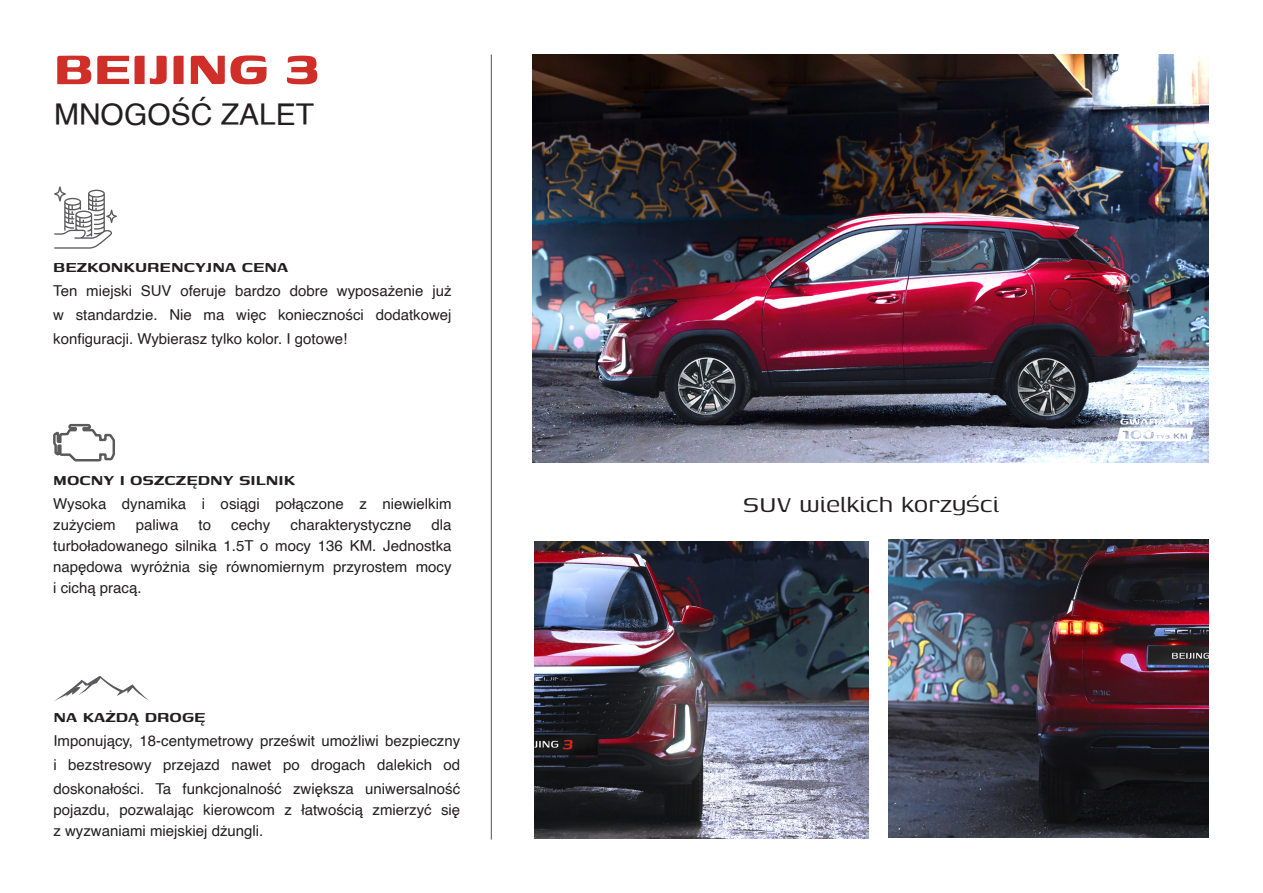
<style>
.page{position:relative;width:1263px;height:893px;background:#fff}
.page>*{position:absolute;margin:0;border:0;box-sizing:border-box;transform-origin:0 0}
.t1{font:700 61.5px "Genos";color:#d02e29}
.t2{font:30px "Genos";color:#231f20}
.t3{font:30px "Helvetica";color:#231f20}
.t4{font:600 19.5px "Genos";color:#231f20}
.t5{font:15px/21px "Helvetica";color:#231f20;text-align:justify}
</style>
<div class="page">
<svg style="left:54px;top:186px;width:63px;height:63px"></svg>
<svg style="left:53px;top:423px;width:62px;height:39px"></svg>
<svg style="left:54px;top:676px;width:95px;height:25px"></svg>
<hr style="left:491px;top:55px;width:1px;height:784px;background:#525455">
<img style="left:888px;top:540px;width:321px;height:297px">
<img style="left:533px;top:55px;width:676px;height:408px">
<img style="left:534px;top:541px;width:334px;height:298px">
<svg style="left:1116px;top:384px;width:78px;height:57px"></svg>
<h1 class="t1" style="left:54px;top:35px;width:267px">BEIJING 3</h1>
<h2 class="t3" style="left:54px;top:91px;width:262px">MNOGOŚĆ ZALET</h2>
<h3 class="t4" style="left:53px;top:257px;width:237px">BEZKONKURENCYJNA CENA</h3>
<p class="t5" style="left:53px;top:279px;width:400px;line-height:24px">Ten miejski SUV oferuje bardzo dobre wyposażenie już w standardzie. Nie ma więc konieczności dodatkowej konfiguracji. Wybierasz tylko kolor. I gotowe!</p>
<h3 class="t4" style="left:53px;top:469px;width:243px">MOCNY I OSZCZĘDNY SILNIK</h3>
<p class="t5" style="left:53px;top:493px;width:400px">Wysoka dynamika i osiągi połączone z niewielkim zużyciem</p>
<p class="t5" style="left:53px;top:514px;width:400px;text-indent:378px">dla turboładowanego silnika 1.5T o mocy 136 KM. Jednostka napędowa wyróżnia się równomiernym przyrostem mocy i cichą pracą.</p>
<p class="t5" style="left:136px;top:514px;width:44px">paliwa</p>
<p class="t5" style="left:199px;top:514px;width:14px">to</p>
<p class="t5" style="left:231px;top:514px;width:41px">cechy</p>
<p class="t5" style="left:291px;top:514px;width:122px">charakterystyczne</p>
<h3 class="t4" style="left:53px;top:706px;width:154px">NA KAŻDĄ DROGĘ</h3>
<p class="t5" style="left:53px;top:729px;width:408px;line-height:24px">Imponujący, 18-centymetrowy prześwit umożliwi bezpieczny i bezstresowy przejazd nawet po drogach dalekich od doskonałości. Ta funkcjonalność zwiększa uniwersalność</p>
<p class="t5" style="left:53px;top:799px;width:408px">pojazdu, pozwalając kierowcom z łatwością zmierzyć się z wyzwaniami miejskiej dżungli.</p>
<h2 class="t2" style="left:743px;top:489px;width:258px">SUV wielkich korzyści</h2>
</div>
